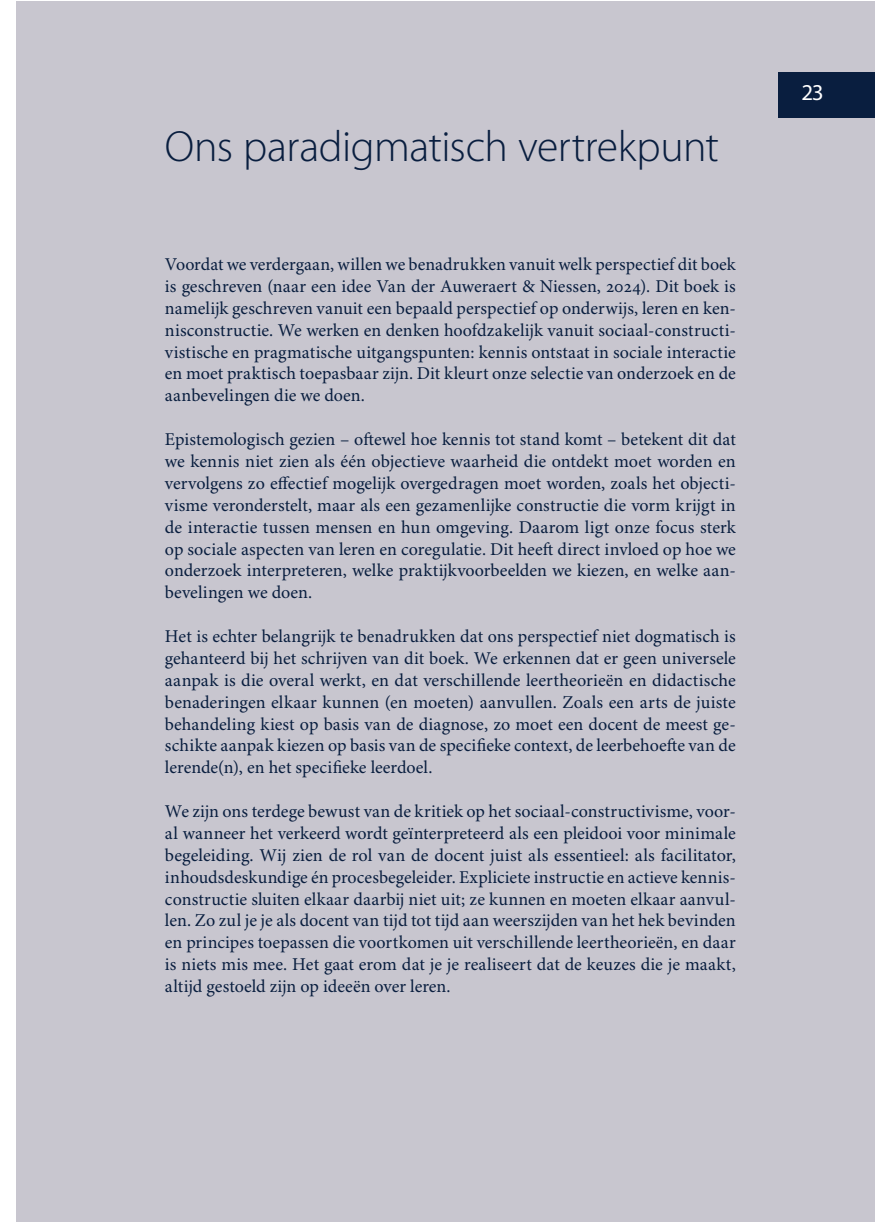
<style>
.page{position:relative;width:876px;height:1223px;background:#fff}
.page>*{position:absolute;margin:0;border:0;box-sizing:border-box;transform-origin:0 0}
.t1{font:300 43.75px "Myriad Pro";letter-spacing:-.01em;color:#091e3f}
.t2{font:22.75px "Myriad Pro";color:#fff}
.t3{font:18.03px/21.9px "Minion Pro";color:#091e3f;text-align:justify}
</style>
<div class="page">
<div style="left:16px;top:1px;width:858px;height:1220px;background:#c8c6cf"></div>
<div style="left:778px;top:72px;width:96px;height:45px;background:#091e3f"></div>
<h1 class="t1" style="left:165px;top:122px;width:555px">Ons paradigmatisch vertrekpunt</h1>
<p class="t3" style="left:165px;top:254px;width:572px">Voordat we verdergaan, willen we benadrukken vanuit welk perspectief dit boek is geschreven (naar een idee Van der Auweraert &amp; Niessen, 2024). Dit boek is namelijk geschreven vanuit een bepaald perspectief op onderwijs, leren en ken&shy;nisconstructie. We werken en denken hoofdzakelijk vanuit sociaal-constructi&shy;vistische en pragmatische uitgangspunten: kennis ontstaat in sociale interactie en moet praktisch toepasbaar zijn. Dit kleurt onze selectie van onderzoek en de aanbevelingen die we doen.</p>
<p class="t3" style="left:165px;top:429px;width:572px">Epistemologisch gezien – oftewel hoe kennis tot stand komt – betekent dit dat we kennis niet zien als één objectieve waarheid die ontdekt moet worden en vervolgens zo effectief mogelijk overgedragen moet worden, zoals het objecti&shy;visme veronderstelt, maar als een gezamenlijke constructie die vorm krijgt in de interactie tussen mensen en hun omgeving. Daarom ligt onze focus sterk op sociale aspecten van leren en coregulatie. Dit heeft direct invloed op hoe we onderzoek interpreteren, welke praktijkvoorbeelden we kiezen, en welke aan&shy;bevelingen we doen.</p>
<p class="t3" style="left:165px;top:626px;width:572px">Het is echter belangrijk te benadrukken dat ons perspectief niet dogmatisch is gehanteerd bij het schrijven van dit boek. We erkennen dat er geen universele aanpak is die overal werkt, en dat verschillende leertheorieën en didactische benaderingen elkaar kunnen (en moeten) aanvullen. Zoals een arts de juiste behandeling kiest op basis van de diagnose, zo moet een docent de meest ge&shy;schikte aanpak kiezen op basis van de specifieke context, de leerbehoefte van de lerende(n), en het specifieke leerdoel.</p>
<p class="t3" style="left:165px;top:801px;width:572px">We zijn ons terdege bewust van de kritiek op het sociaal-constructivisme, voor&shy;al wanneer het verkeerd wordt geïnterpreteerd als een pleidooi voor minimale begeleiding. Wij zien de rol van de docent juist als essentieel: als facilitator, inhoudsdeskundige én procesbegeleider. Expliciete instructie en actieve kennis&shy;constructie sluiten elkaar daarbij niet uit; ze kunnen en moeten elkaar aanvul&shy;len. Zo zul je je als docent van tijd tot tijd aan weerszijden van het hek bevinden en principes toepassen die voortkomen uit verschillende leertheorieën, en daar is niets mis mee. Het gaat erom dat je je realiseert dat de keuzes die je maakt, altijd gestoeld zijn op ideeën over leren.</p>
<p class="t2" style="left:802px;top:80px;width:22px">23</p>
</div>
